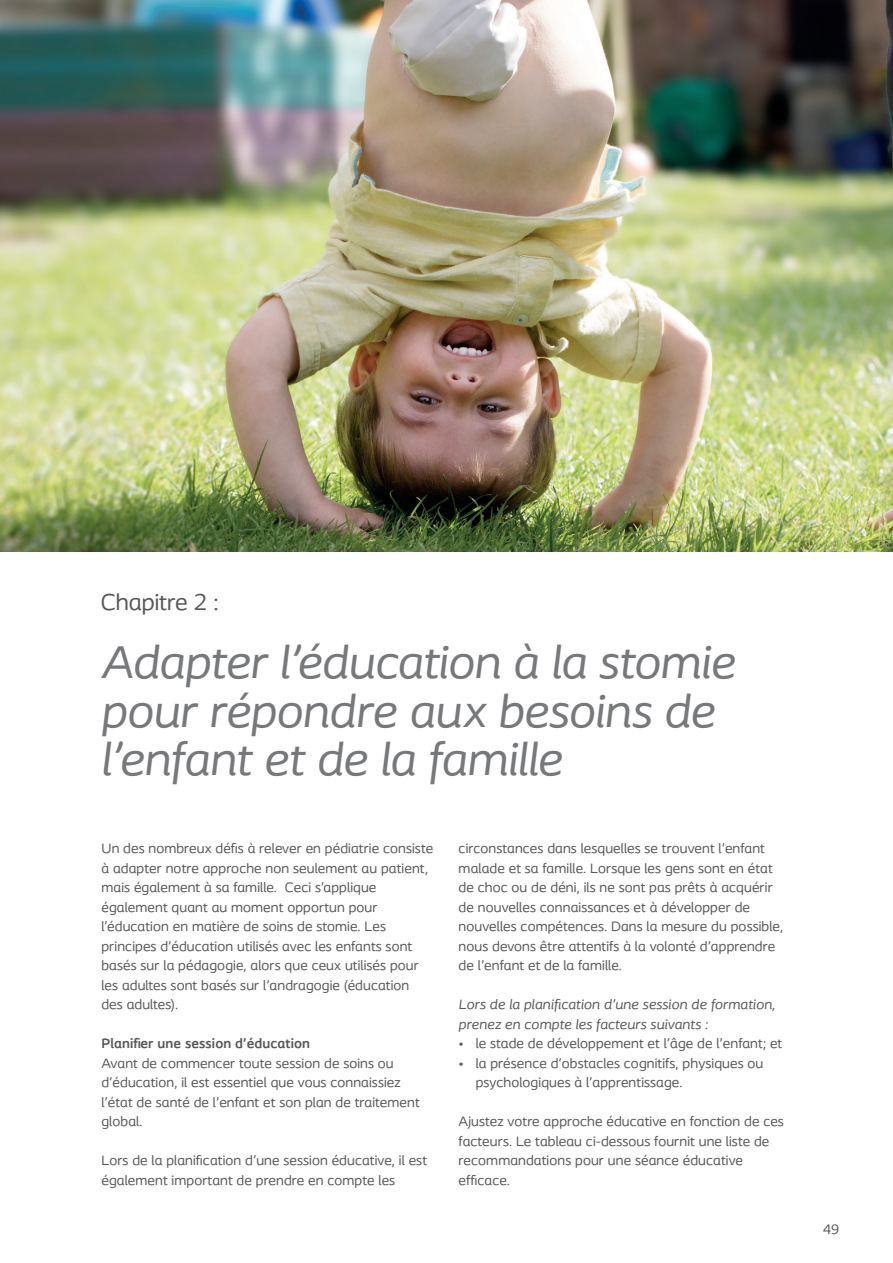
<style>
.page{position:relative;width:893px;height:1263px;background:#fff}
.page>*{position:absolute;margin:0;border:0;box-sizing:border-box;transform-origin:0 0}
.Spread_heading_A{font:italic 48px/48.8px "Coloplast";letter-spacing:-.005em;color:#76787b}
.Legal_address{font:24px "Coloplast";color:#57585a}
.Spread_text{font:14.25px/19.5px "Coloplast";letter-spacing:.01em;color:#57585a}
.Spread_text-2{font:italic 14.25px/19.5px "Coloplast";letter-spacing:.01em;color:#57585a}
.Spread_text_headings{font:700 14.25px "Coloplast";letter-spacing:.01em;color:#57585a}
</style>
<div class="page">
<img style="left:0;top:0;width:893px;height:551px">
<p class="Legal_address" style="left:101px;top:587px;width:120px">Chapitre 2 :</p>
<p class="Spread_heading_A" style="left:101px;top:637px;width:636px">Adapter l'éducation à la stomie pour répondre aux besoins de l'enfant et de la famille</p>
<p class="Spread_text" style="left:101px;top:839px;width:333px">Un des nombreux défis à relever en pédiatrie consiste à adapter notre approche non seulement au patient, mais également à sa famille. Ceci s’applique également quant au moment opportun pour l’éducation en matière de soins de stomie. Les principes d'éducation utilisés avec les enfants sont basés sur la pédagogie, alors que ceux utilisés pour les adultes sont basés sur l'andragogie (éducation des adultes).</p>
<p class="Spread_text_headings" style="left:101px;top:1035px;width:210px">Planifier une session d'éducation</p>
<p class="Spread_text" style="left:101px;top:1053px;width:320px">Avant de commencer toute session de soins ou d'éducation, il est essentiel que vous connaissiez l'état de santé de l'enfant et son plan de traitement global.</p>
<p class="Spread_text" style="left:101px;top:1151px;width:327px">Lors de la planification d'une session éducative, il est également important de prendre en compte les</p>
<p class="Spread_text" style="left:459px;top:839px;width:326px">circonstances dans lesquelles se trouvent l'enfant malade et sa famille. Lorsque les gens sont en état de choc ou de déni, ils ne sont pas prêts à acquérir de nouvelles connaissances et à développer de nouvelles compétences. Dans la mesure du possible, nous devons être attentifs à la volonté d'apprendre de l'enfant et de la famille.</p>
<p class="Spread_text-2" style="left:459px;top:995px;width:318px">Lors de la planification d'une session de formation, prenez en compte les facteurs suivants :</p>
<p class="Spread_text" style="left:459px;top:1034px;width:325px">• le stade de développement et l'âge de l'enfant; et</p>
<p class="Spread_text" style="left:476px;top:1053px;width:289px;text-indent:-17px">• la présence d'obstacles cognitifs, physiques ou psychologiques à l'apprentissage.</p>
<p class="Spread_text" style="left:459px;top:1112px;width:327px">Ajustez votre approche éducative en fonction de ces facteurs. Le tableau ci-dessous fournit une liste de recommandations pour une séance éducative efficace.</p>
<p class="Spread_text" style="left:823px;top:1219px;width:17px">49</p>
</div>
